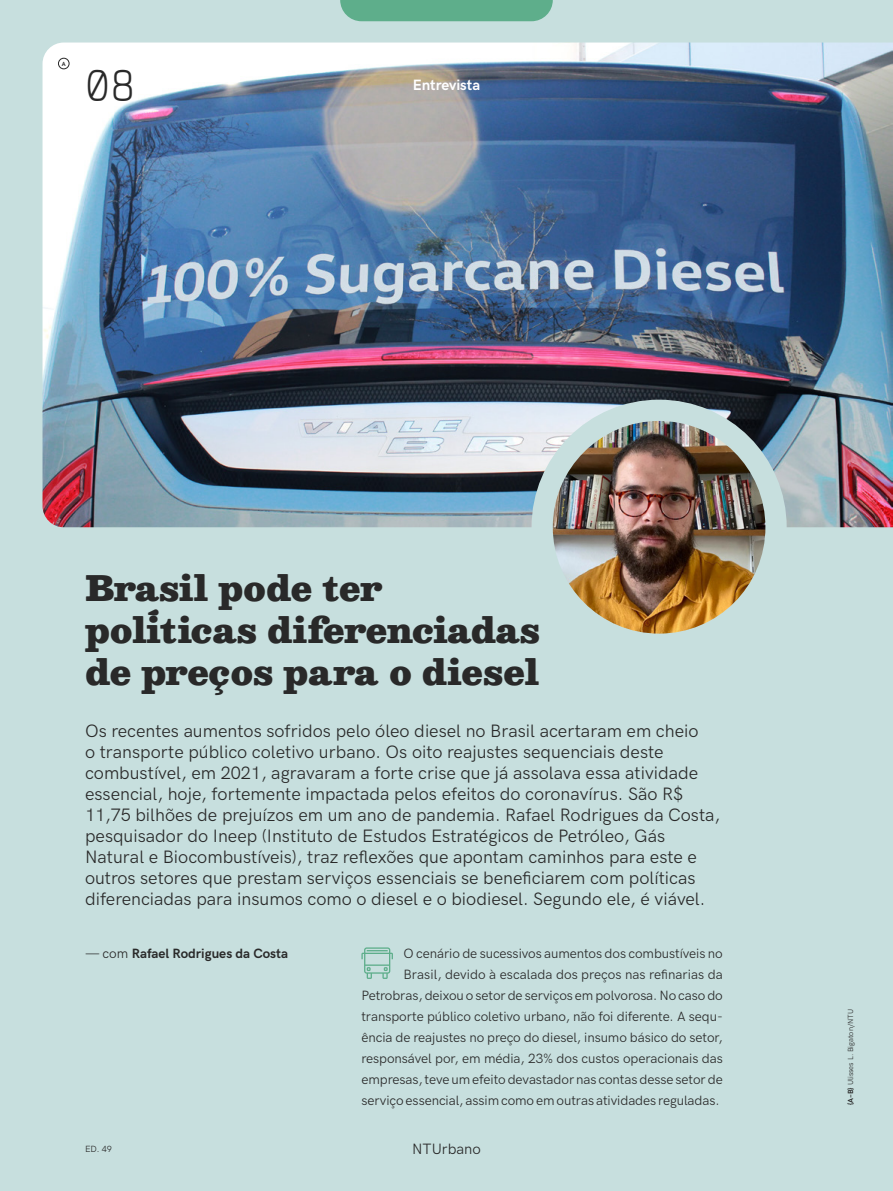
<style>
.page{position:relative;width:893px;height:1191px;background:#c7dfde}
.page>*{position:absolute;margin:0;border:0;box-sizing:border-box;transform-origin:0 0}
.t1{font:300 48px "Klartext Mono";color:#292929}
.t2{font:34.5px/42px "Besley it Fatface";letter-spacing:-.005em;color:#292929}
.t3{font:18px/21px "HK Grotesk";color:#292929}
.t4{font:700 15px "HK Grotesk";color:#fff}
.t5{font:15px "HK Grotesk";color:#292929}
.t6{font:13.5px/21px "HK Grotesk";letter-spacing:-.005em;color:#292929;text-align:right}
.t7{font:700 13.5px "HK Grotesk";color:#292929}
.t8{font:9px "HK Grotesk";color:#292929}
.t9{font:7.5px "HK Grotesk";color:#292929}
.t10{font:700 6px "HK Grotesk";color:#292929}
.s1{font-weight:400}
.s2{font-weight:700}
</style>
<div class="page">
<img style="left:43px;top:43px;width:850px;height:484px">
<div style="left:531px;top:400px;width:256px;height:255px;background:#c7dfde;border-radius:50%"></div>
<img style="left:553px;top:421px;width:212px;height:212px;border-radius:106px">
<svg style="left:361px;top:947px;width:32px;height:32px"></svg>
<div style="left:58px;top:58px;width:11px;height:11px;border:1px solid #292929;border-radius:50%"></div>
<div style="left:340px;top:0;width:213px;height:21px;background:#5eae8b"></div>
<p class="t10" style="left:62px;top:59px;width:5px">A</p>
<h1 class="t1" style="left:85px;top:56px;width:51px">08</h1>
<p class="t4" style="left:413px;top:74px;width:69px">Entrevista</p>
<h2 class="t2" style="left:85px;top:568px;width:456px">Brasil pode ter políticas diferenciadas de preços para o diesel</h2>
<p class="t3" style="left:85px;top:719px;width:637px">Os recentes aumentos sofridos pelo óleo diesel no Brasil acertaram em cheio<br>o transporte público coletivo urbano. Os oito reajustes sequenciais deste combustível, em 2021, agravaram a forte crise que já assolava essa atividade essencial, hoje, fortemente impactada pelos efeitos do coronavírus. São R$ 11,75 bilhões de prejuízos em um ano de pandemia. Rafael Rodrigues da Costa, pesquisador do Ineep (Instituto de Estudos Estratégicos de Petróleo, Gás Natural e Biocombustíveis), traz reflexões que apontam caminhos para este e outros setores que prestam serviços essenciais se beneficiarem com políticas diferenciadas para insumos como o diesel e o biodiesel. Segundo ele, é viável.</p>
<p class="t6" style="left:361px;top:941px;width:363px">O cenário de sucessivos aumentos dos combustíveis no<br>Brasil, devido à escalada dos preços nas refinarias da Petrobras, deixou o setor de serviços em polvorosa. No caso do transporte público coletivo urbano, não foi diferente. A sequ&shy;ência de reajustes no preço do diesel, insumo básico do setor, responsável por, em média, 23% dos custos operacionais das empresas, teve um efeito devastador nas contas desse setor de serviço essencial, assim como em outras atividades reguladas.</p>
<p class="t7" style="left:85px;top:943px;width:205px"><span class="s1">— com</span> Rafael Rodrigues da Costa</p>
<p class="t8" style="left:85px;top:1141px;width:28px">ED. 49</p>
<p class="t5" style="left:412px;top:1137px;width:70px">NTUrbano</p>
<p class="t9" style="left:845px;top:1105px;width:97px;rotate:-90deg"><span class="s2">{A–B}</span> Ulisses L. Bigaton/NTU</p>
</div>
